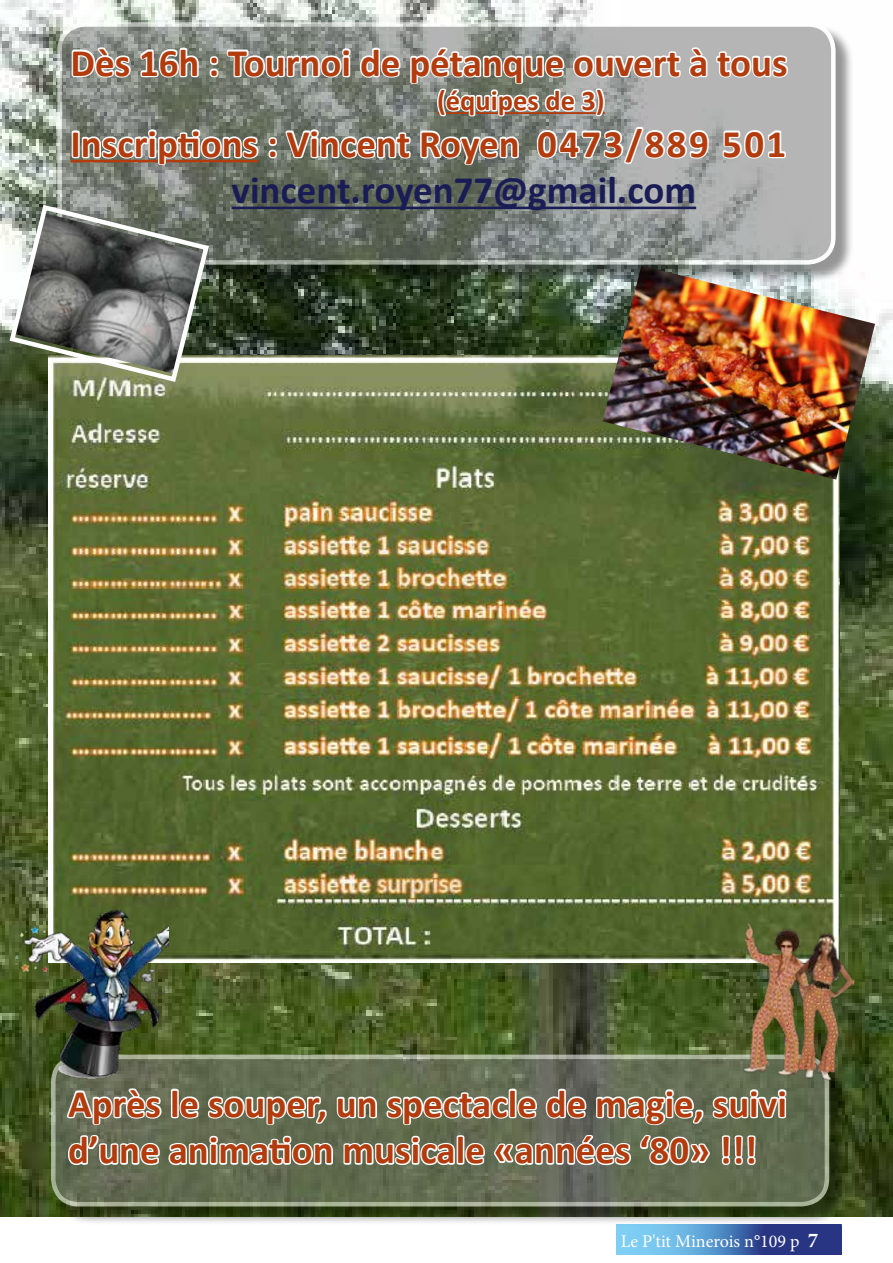
<style>
.page{position:relative;width:893px;height:1263px;background:#fff}
.page>*{position:absolute;margin:0;border:0;box-sizing:border-box;transform-origin:0 0}
.t1{font:700 39px/46.5px "Calibri";color:#b23c0e}
.t2{font:700 39px "Calibri";color:#1a1d55}
.t3{font:700 28.5px "Calibri";color:#b23c0e}
.t4{font:18px "Minion Pro";color:#fff}
.s1{font-weight:700;font-size:21px}
</style>
<div class="page">
<div style="left:617px;top:1225px;width:225px;height:29px;background:#283583"></div>
<img style="left:0;top:0;width:893px;height:1216px">
<div style="left:60px;top:25px;width:794px;height:258px;background:#000;opacity:.75"></div>
<svg style="left:60px;top:25px;width:773px;height:237px;background:#888d87"></svg>
<div style="left:57px;top:22px;width:779px;height:243px;border:4px solid #fff;border-radius:26px"></div>
<hr style="left:232px;top:207px;width:464px;height:2px;background:#1a1d55">
<svg style="left:69px;top:38px;width:721px;height:141px"></svg>
<div style="left:53px;top:1057px;width:795px;height:168px;background:#000;opacity:.75"></div>
<svg style="left:53px;top:1057px;width:774px;height:147px;background:#636c53"></svg>
<div style="left:51px;top:1054px;width:778px;height:152px;border:4px solid #fff;border-radius:26px"></div>
<svg style="left:65px;top:1078px;width:724px;height:177px"></svg>
<img style="left:49px;top:356px;width:791px;height:607px">
<img style="left:602px;top:266px;width:273px;height:214px">
<svg style="left:7px;top:202px;width:205px;height:183px;background:#7c8077"></svg>
<img style="left:9px;top:893px;width:159px;height:193px">
<img style="left:725px;top:915px;width:135px;height:171px">
<p class="t1" style="left:70px;top:39px;width:719px">Dès 16h : Tournoi de pétanque ouvert à tous</p>
<p class="t3" style="left:437px;top:80px;width:169px">(équipes de 3)</p>
<p class="t1" style="left:70px;top:120px;width:717px">Inscriptions : Vincent Royen 0473/889 501</p>
<p class="t2" style="left:232px;top:163px;width:466px">vincent.royen77@gmail.com</p>
<p class="t1" style="left:68px;top:1080px;width:720px">Après le souper, un spectacle de magie, suivi d’une animation musicale «années ‘80» !!!</p>
<p class="t4" style="left:621px;top:1229px;width:199px">Le P'tit Minerois n°109 p <span class="s1">7</span></p>
</div>
